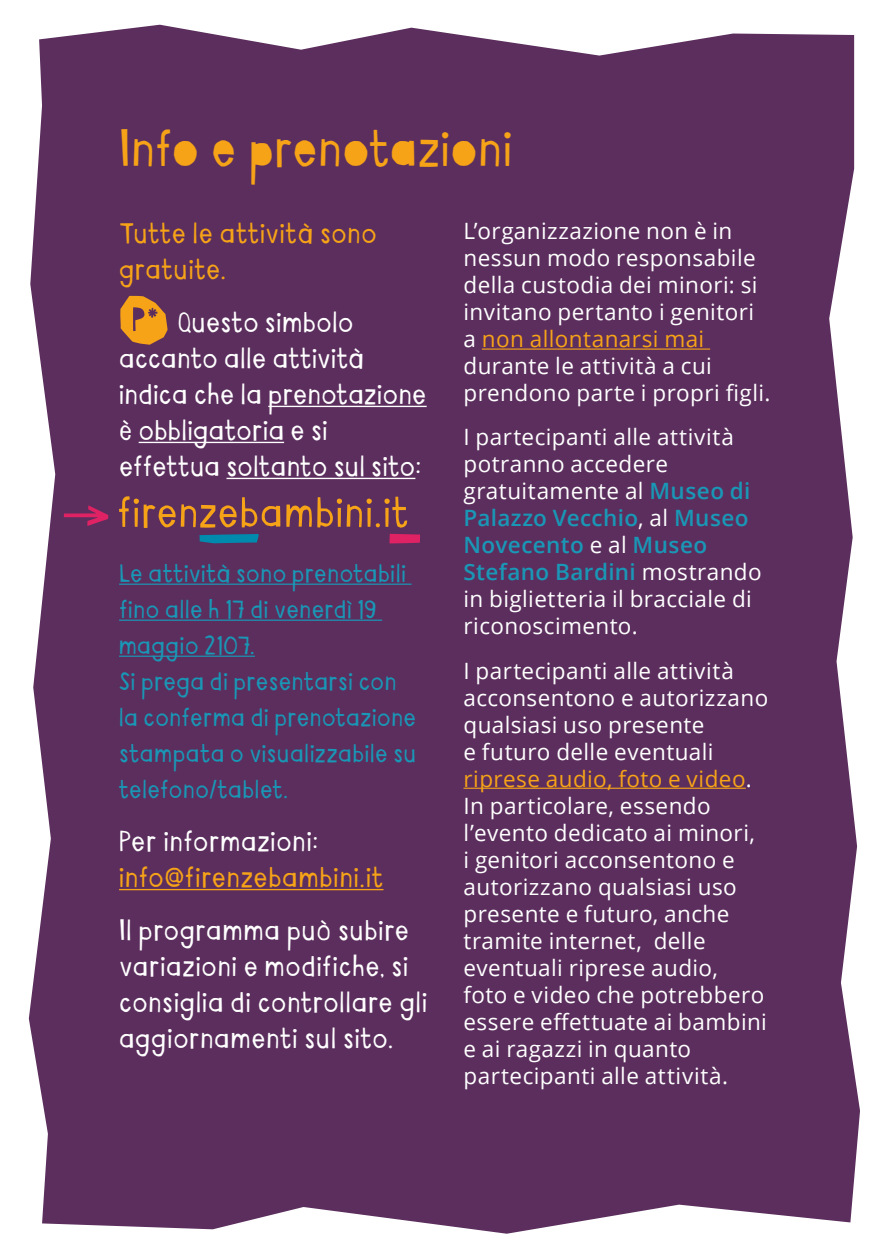
<style>
.page{position:relative;width:893px;height:1259px;background:#fff}
.page>*{position:absolute;margin:0;border:0;box-sizing:border-box;transform-origin:0 0}
.t1{font:900 48px "Paper Cuts";letter-spacing:.005em;color:#f6a318}
.t2{font:27px/36px "Paper Cuts";letter-spacing:.02em;color:#fff}
.t3{font:27px/36px "Paper Cuts";letter-spacing:.025em;color:#f6a318}
.t4{font:24px/36px "Paper Cuts";letter-spacing:.02em;color:#1a97b6}
.t5{font:22.5px/27px "Open Sans";letter-spacing:.02em;color:#fff}
.s1{color:#f6a318}
.s2{font-weight:600;color:#1a97b6}
</style>
<div class="page">
<div style="left:28px;top:24px;width:832px;height:1210px;background:#5b2e5d"></div>
<hr style="left:268px;top:406px;width:159px;height:1px;background:#fff">
<hr style="left:139px;top:442px;width:145px;height:1px;background:#fff">
<hr style="left:226px;top:478px;width:189px;height:1px;background:#fff">
<hr style="left:119px;top:583px;width:293px;height:2px;background:#1a97b6">
<hr style="left:119px;top:619px;width:263px;height:2px;background:#1a97b6">
<hr style="left:119px;top:655px;width:136px;height:2px;background:#1a97b6">
<hr style="left:119px;top:889px;width:264px;height:1px;background:#f6a318">
<hr style="left:482px;top:348px;width:228px;height:2px;background:#f6a318">
<hr style="left:463px;top:787px;width:283px;height:2px;background:#f6a318">
<svg style="left:120px;top:296px;width:48px;height:49px;background:#c37c2e"></svg>
<svg style="left:119px;top:496px;width:161px;height:32px;background:#844d4a"></svg>
<svg style="left:286px;top:497px;width:121px;height:31px;background:#844d4a"></svg>
<svg style="left:199px;top:534px;width:60px;height:9px"></svg>
<svg style="left:389px;top:534px;width:31px;height:9px"></svg>
<svg style="left:64px;top:505px;width:44px;height:21px"></svg>
<h1 class="t1" style="left:119px;top:121px;width:395px">Info e prenotazioni</h1>
<p class="t5" style="left:463px;top:217px;width:308px">L’organizzazione non è in nessun modo responsabile della custodia dei minori: si invitano pertanto i genitori a <span class="s1">non allontanarsi mai </span>durante le attività a cui prendono parte i propri figli.</p>
<p class="t5" style="left:463px;top:423px;width:300px">I partecipanti alle attività potranno accedere gratuitamente al <span class="s2">Museo di<br>Palazzo Vecchio</span>, al <span class="s2">Museo<br>Novecento</span> e al <span class="s2">Museo<br>Stefano Bardini</span> mostrando in biglietteria il bracciale di riconoscimento.</p>
<p class="t5" style="left:463px;top:656px;width:306px">I partecipanti alle attività acconsentono e autorizzano qualsiasi uso presente<br>e futuro delle eventuali <span class="s1">riprese audio, foto e video</span>.<br>In particolare, essendo l’evento dedicato ai minori,<br>i genitori acconsentono e autorizzano qualsiasi uso presente e futuro, anche tramite internet, delle eventuali riprese audio,<br>foto e video che potrebbero essere effettuate ai bambini e ai ragazzi in quanto partecipanti alle attività.</p>
<p class="t3" style="left:119px;top:217px;width:259px">Tutte le attività sono gratuite.</p>
<p class="t2" style="left:119px;top:306px;width:309px;text-indent:58px">Questo simbolo accanto alle attività indica che la prenotazione è obbligatoria e si effettua soltanto sul sito:</p>
<p class="t4" style="left:119px;top:557px;width:299px">Le attività sono prenotabili fino alle h 17 di venerdì 19 maggio 2107.<br>Si prega di presentarsi con la conferma di prenotazione stampata o visualizzabile su telefono/tablet.</p>
<p class="t2" style="left:119px;top:825px;width:201px">Per informazioni:</p>
<p class="t3" style="left:119px;top:861px;width:266px">info@firenzebambini.it</p>
<p class="t2" style="left:119px;top:914px;width:310px">Il programma può subire variazioni e modifiche, si consiglia di controllare gli aggiornamenti sul sito.</p>
</div>
